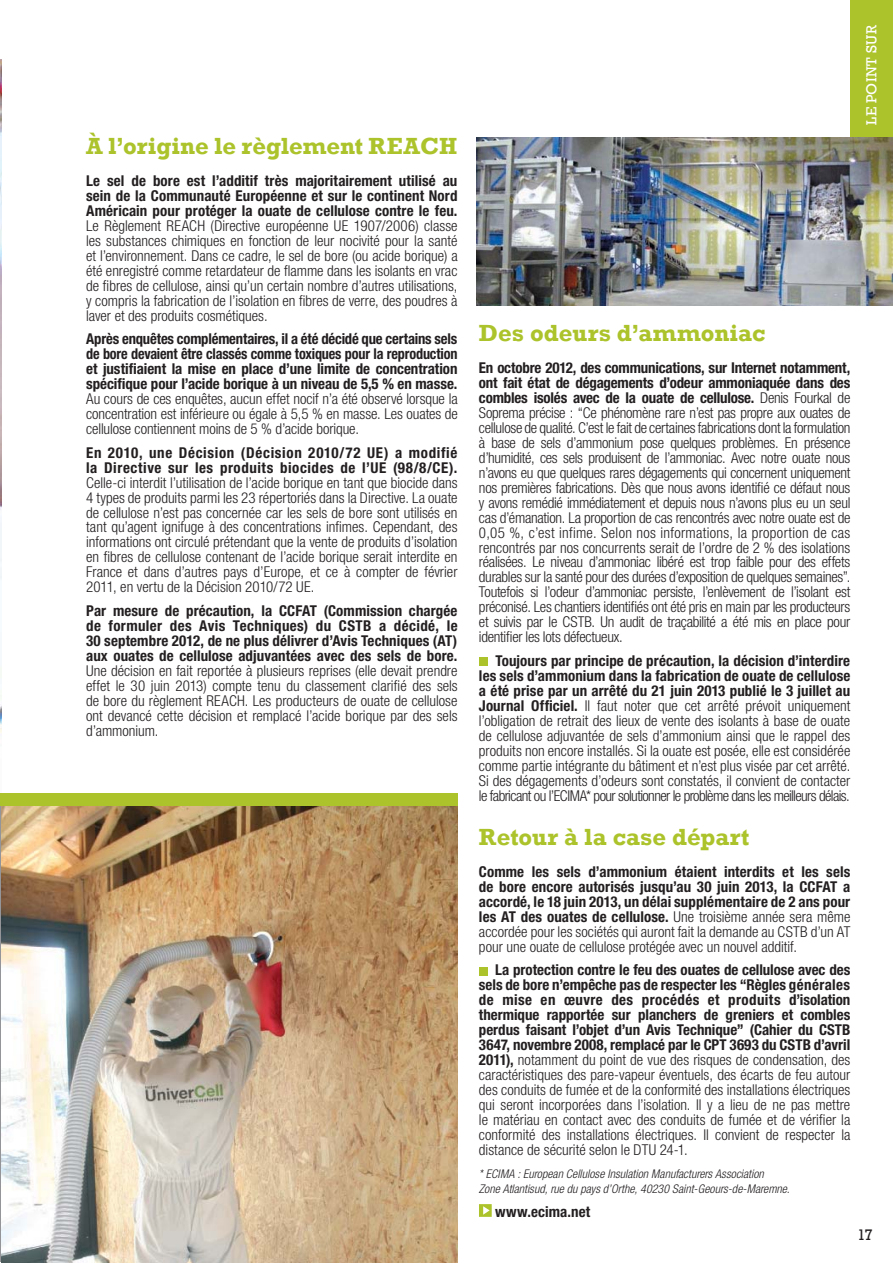
<style>
.page{position:relative;width:893px;height:1263px;background:#fff}
.page>*{position:absolute;margin:0;border:0;box-sizing:border-box;transform-origin:0 0}
.t1{font:700 24px "Rockwell";color:#acc32b}
.t2{font:15.75px "Rockwell";color:#231f20}
.t3{font:300 condensed 15px/15px "Helvetica Neue LT Std";color:#231f20;text-align:justify}
.t4{font:700 condensed 15px/15px "Helvetica Neue LT Std";letter-spacing:.005em;color:#231f20;text-align:justify}
.t5{font:700 condensed 15px/15px "Helvetica Neue LT Std";letter-spacing:.04em;color:#231f20}
.t6{font:15px "Rockwell";letter-spacing:.04em;color:#fff}
.t7{font:italic 300 condensed 12px/15px "Helvetica Neue LT Std";letter-spacing:.005em;color:#231f20}
.s1{font-weight:700}
.s2{font-weight:300}
</style>
<div class="page">
<hr style="left:0;top:780px;width:1px;height:482px;background:#939598">
<img style="left:0;top:59px;width:1px;height:734px">
<div style="left:479px;top:657px;width:8px;height:9px;background:#acc32b"></div>
<div style="left:479px;top:967px;width:8px;height:8px;background:#acc32b"></div>
<svg style="left:479px;top:1204px;width:13px;height:13px"></svg>
<div style="left:850px;top:1px;width:43px;height:137px;background:#acc32b"></div>
<img style="left:1px;top:806px;width:456px;height:456px">
<div style="left:0;top:793px;width:457px;height:13px;background:#acc32b"></div>
<img style="left:477px;top:138px;width:416px;height:167px">
<h1 class="t1" style="left:86px;top:131px;width:373px">À l’origine le règlement REACH</h1>
<p class="t4" style="left:86px;top:174px;width:373px">Le sel de bore est l’additif très majoritairement utilisé au sein de la Communauté Européenne et sur le continent Nord Américain pour protéger la ouate de cellulose contre le feu.</p>
<p class="t3" style="left:86px;top:219px;width:373px">Le Règlement REACH (Directive européenne UE 1907/2006) classe les substances chimiques en fonction de leur nocivité pour la santé et l’environnement. Dans ce cadre, le sel de bore (ou acide borique) a été enregistré comme retardateur de flamme dans les isolants en vrac de fibres de cellulose, ainsi qu’un certain nombre d’autres utilisations, y compris la fabrication de l’isolation en fibres de verre, des poudres à laver et des produits cosmétiques.</p>
<p class="t4" style="left:86px;top:333px;width:373px">Après enquêtes complémentaires, il a été décidé que certains sels de bore devaient être classés comme toxiques pour la reproduction et justifiaient la mise en place d’une limite de concentration spécifique pour l’acide borique à un niveau de 5,5 % en masse.</p>
<p class="t3" style="left:86px;top:393px;width:373px">Au cours de ces enquêtes, aucun effet nocif n’a été observé lorsque la concentration est inférieure ou égale à 5,5 % en masse. Les ouates de cellulose contiennent moins de 5 % d’acide borique.</p>
<p class="t5" style="left:86px;top:446px;width:373px">En 2010, une Décision (Décision 2010/72 UE) a modifié la Directive sur les produits biocides de l’UE (98/8/CE).</p>
<p class="t3" style="left:86px;top:476px;width:373px">Celle-ci interdit l’utilisation de l’acide borique en tant que biocide dans 4 types de produits parmi les 23 répertoriés dans la Directive. La ouate de cellulose n’est pas concernée car les sels de bore sont utilisés en tant qu’agent ignifuge à des concentrations infimes. Cependant, des informations ont circulé prétendant que la vente de produits d’isolation en fibres de cellulose contenant de l’acide borique serait interdite en France et dans d’autres pays d’Europe, et ce à compter de février 2011, en vertu de la Décision 2010/72 UE.</p>
<p class="t4" style="left:86px;top:604px;width:373px">Par mesure de précaution, la CCFAT (Commission chargée de formuler des Avis Techniques) du CSTB a décidé, le 30 septembre 2012, de ne plus délivrer d’Avis Techniques (AT) aux ouates de cellulose adjuvantées avec des sels de bore.</p>
<p class="t3" style="left:86px;top:664px;width:373px">Une décision en fait reportée à plusieurs reprises (elle devait prendre effet le 30 juin 2013) compte tenu du classement clarifié des sels de bore du règlement REACH. Les producteurs de ouate de cellulose ont devancé cette décision et remplacé l’acide borique par des sels d’ammonium.</p>
<p class="t6" style="left:862px;top:125px;width:101px;rotate:-90deg">LE POINT SUR</p>
<h1 class="t1" style="left:479px;top:318px;width:288px">Des odeurs d’ammoniac</h1>
<p class="t3" style="left:479px;top:361px;width:373px"><span class="s1">En octobre 2012, des communications, sur Internet notamment, ont fait état de dégagements d’odeur ammoniaquée dans des combles isolés avec de la ouate de cellulose.</span> Denis Fourkal de Soprema précise : “Ce phénomène rare n’est pas propre aux ouates de cellulose de qualité. C’est le fait de certaines fabrications dont la formulation à base de sels d’ammonium pose quelques problèmes. En présence d’humidité, ces sels produisent de l’ammoniac. Avec notre ouate nous n’avons eu que quelques rares dégagements qui concernent uniquement nos premières fabrications. Dès que nous avons identifié ce défaut nous y avons remédié immédiatement et depuis nous n’avons plus eu un seul cas d’émanation. La proportion de cas rencontrés avec notre ouate est de 0,05 %, c’est infime. Selon nos informations, la proportion de cas rencontrés par nos concurrents serait de l’ordre de 2 % des isolations réalisées. Le niveau d’ammoniac libéré est trop faible pour des effets durables sur la santé pour des durées d’exposition de quelques semaines”.<br>Toutefois si l’odeur d’ammoniac persiste, l’enlèvement de l’isolant est préconisé. Les chantiers identifiés ont été pris en main par les producteurs et suivis par le CSTB. Un audit de traçabilité a été mis en place pour identifier les lots défectueux.</p>
<p class="t3" style="left:479px;top:654px;width:373px;text-indent:16px"><span class="s1">Toujours par principe de précaution, la décision d’interdire les sels d’ammonium dans la fabrication de ouate de cellulose a été prise par un arrêté du 21 juin 2013 publié le 3 juillet au Journal Officiel.</span> Il faut noter que cet arrêté prévoit uniquement l’obligation de retrait des lieux de vente des isolants à base de ouate de cellulose adjuvantée de sels d’ammonium ainsi que le rappel des produits non encore installés. Si la ouate est posée, elle est considérée comme partie intégrante du bâtiment et n’est plus visée par cet arrêté.<br>Si des dégagements d’odeurs sont constatés, il convient de contacter le fabricant ou l’ECIMA* pour solutionner le problème dans les meilleurs délais.</p>
<h1 class="t1" style="left:479px;top:822px;width:272px">Retour à la case départ</h1>
<p class="t4" style="left:479px;top:865px;width:373px">Comme les sels d’ammonium étaient interdits et les sels de bore encore autorisés jusqu’au 30 juin 2013, la CCFAT a accordé, le 18 juin 2013, un délai supplémentaire de 2 ans pour les AT des ouates de cellulose. <span class="s2">Une troisième année sera même accordée pour les sociétés qui auront fait la demande au CSTB d’un AT pour une ouate de cellulose protégée avec un nouvel additif.</span></p>
<p class="t3" style="left:479px;top:964px;width:373px;text-indent:16px"><span class="s1">La protection contre le feu des ouates de cellulose avec des sels de bore n’empêche pas de respecter les “Règles générales de mise en œuvre des procédés et produits d’isolation thermique rapportée sur planchers de greniers et combles perdus faisant l’objet d’un Avis Technique” (Cahier du CSTB 3647, novembre 2008, remplacé par le CPT 3693 du CSTB d’avril 2011),</span> notamment du point de vue des risques de condensation, des caractéristiques des pare-vapeur éventuels, des écarts de feu autour des conduits de fumée et de la conformité des installations électriques qui seront incorporées dans l’isolation. Il y a lieu de ne pas mettre le matériau en contact avec des conduits de fumée et de vérifier la conformité des installations électriques. Il convient de respecter la distance de sécurité selon le DTU 24-1.</p>
<p class="t7" style="left:479px;top:1167px;width:312px">* ECIMA : European Cellulose Insulation Manufacturers Association<br>Zone Atlantisud, rue du pays d’Orthe, 40230 Saint-Geours-de-Maremne.</p>
<p class="t4" style="left:495px;top:1205px;width:96px">www.ecima.net</p>
<p class="t2" style="left:857px;top:1225px;width:17px">17</p>
</div>
